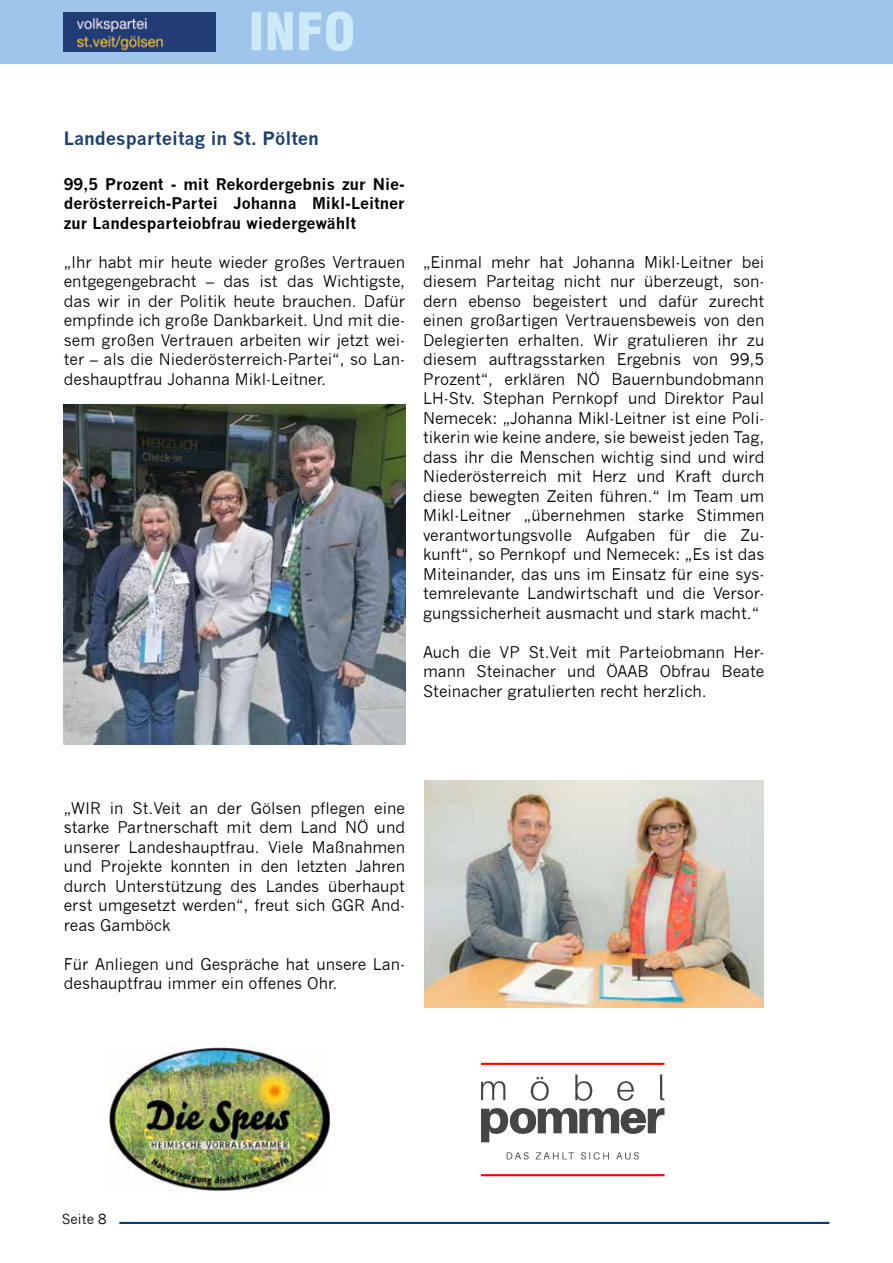
<style>
.page{position:relative;width:893px;height:1263px;background:#fff}
.page>*{position:absolute;margin:0;border:0;box-sizing:border-box;transform-origin:0 0}
.t1{font:700 18px "News Gothic";color:#1c3f73}
.t2{font:15.75px/19.5px "News Gothic";color:#000;text-align:justify}
.t3{font:700 15.75px/19.5px "News Gothic";color:#000;text-align:justify}
.t4{font:13.5px "News Gothic";color:#000}
</style>
<div class="page">
<div style="left:0;top:0;width:893px;height:64px;background:#a0c5ea"></div>
<svg style="left:252px;top:11px;width:101px;height:40px"></svg>
<hr style="left:119px;top:1222px;width:710px;height:2px;background:#003d72">
<img style="left:64px;top:12px;width:151px;height:40px">
<img style="left:424px;top:781px;width:339px;height:226px">
<img style="left:110px;top:1047px;width:219px;height:146px">
<img style="left:63px;top:404px;width:342px;height:341px">
<svg style="left:481px;top:1063px;width:183px;height:2px"></svg>
<svg style="left:481px;top:1074px;width:183px;height:68px"></svg>
<svg style="left:507px;top:1152px;width:22px;height:8px"></svg>
<svg style="left:536px;top:1152px;width:38px;height:7px"></svg>
<svg style="left:581px;top:1152px;width:28px;height:8px"></svg>
<svg style="left:616px;top:1152px;width:23px;height:8px"></svg>
<svg style="left:481px;top:1174px;width:183px;height:2px"></svg>
<p class="t1" style="left:64px;top:127px;width:257px">Landesparteitag in St. Pölten</p>
<p class="t3" style="left:64px;top:174px;width:343px">99,5 Prozent - mit Rekordergebnis zur Nie&shy;derösterreich-Partei Johanna Mikl-Leitner zur Landesparteiobfrau wiedergewählt</p>
<p class="t2" style="left:64px;top:252px;width:343px">„Ihr habt mir heute wieder großes Vertrauen entgegengebracht – das ist das Wichtigste, das wir in der Politik heute brauchen. Dafür empfinde ich große Dankbarkeit. Und mit die&shy;sem großen Vertrauen arbeiten wir jetzt wei&shy;ter – als die Niederösterreich-Partei“, so Lan&shy;deshauptfrau Johanna Mikl-Leitner.</p>
<p class="t2" style="left:423px;top:252px;width:343px">„Einmal mehr hat Johanna Mikl-Leitner bei diesem Parteitag nicht nur überzeugt, son&shy;dern ebenso begeistert und dafür zurecht einen großartigen Vertrauensbeweis von den Delegierten erhalten. Wir gratulieren ihr zu diesem auftragsstarken Ergebnis von 99,5<br>Prozent“, erklären NÖ Bauernbundobmann LH-Stv. Stephan Pernkopf und Direktor Paul Nemecek: „Johanna Mikl-Leitner ist eine Poli&shy;tikerin wie keine andere, sie beweist jeden Tag, dass ihr die Menschen wichtig sind und wird Niederösterreich mit Herz und Kraft durch diese bewegten Zeiten führen.“ Im Team um Mikl-Leitner „übernehmen starke Stimmen verantwortungsvolle Aufgaben für die Zu&shy;kunft“, so Pernkopf und Nemecek: „Es ist das Miteinander, das uns im Einsatz für eine sys&shy;temrelevante Landwirtschaft und die Versor&shy;gungssicherheit ausmacht und stark macht.“</p>
<p class="t2" style="left:423px;top:642px;width:343px">Auch die VP St.Veit mit Parteiobmann Her&shy;mann Steinacher und ÖAAB Obfrau Beate Steinacher gratulierten recht herzlich.</p>
<p class="t2" style="left:64px;top:798px;width:343px">„WIR in St.Veit an der Gölsen pflegen eine starke Partnerschaft mit dem Land NÖ und unserer Landeshauptfrau. Viele Maßnahmen und Projekte konnten in den letzten Jahren durch Unterstützung des Landes überhaupt erst umgesetzt werden“, freut sich GGR And&shy;reas Gamböck</p>
<p class="t2" style="left:64px;top:954px;width:343px">Für Anliegen und Gespräche hat unsere Lan&shy;deshauptfrau immer ein offenes Ohr.</p>
<p class="t4" style="left:62px;top:1211px;width:46px">Seite 8</p>
</div>
